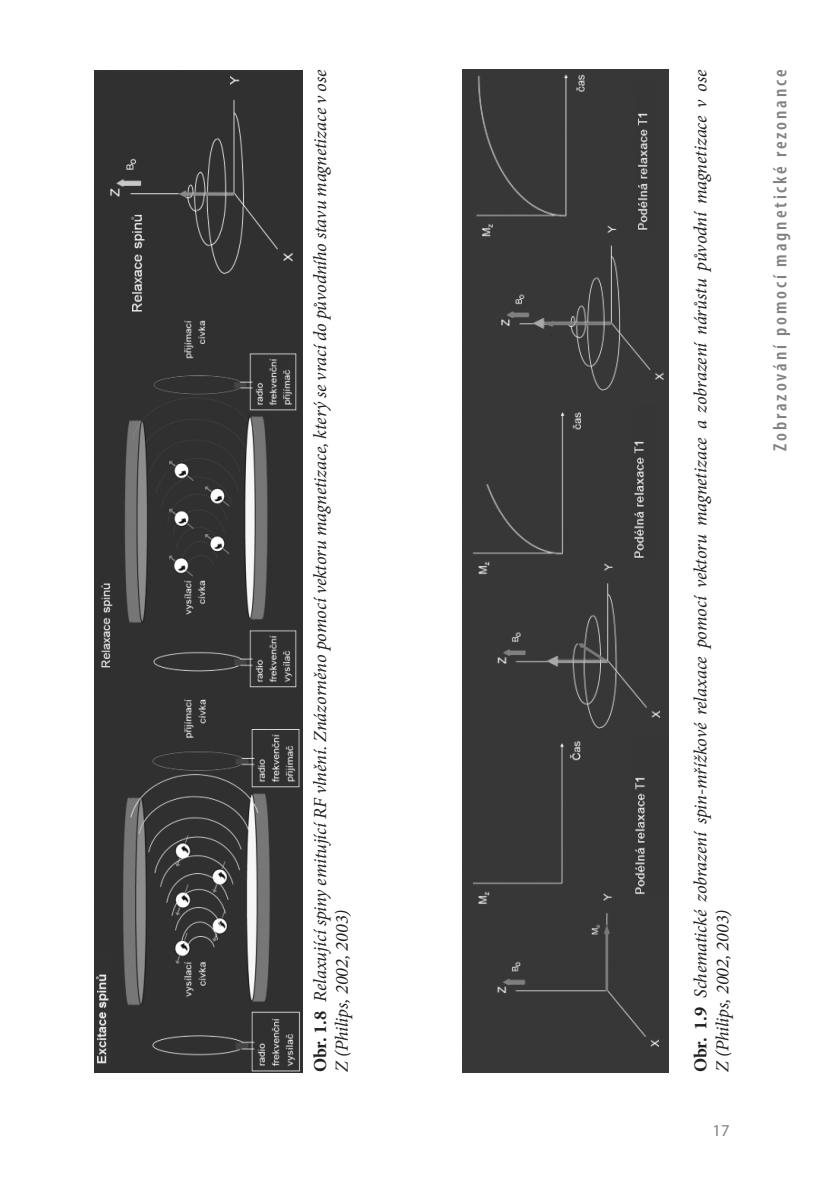
<style>
.page{position:relative;width:829px;height:1191px;background:#fff}
.page>*{position:absolute;margin:0;border:0;box-sizing:border-box;transform-origin:0 0}
.t1{font:600 condensed 19.25px "Myriad Pro";letter-spacing:.15em;color:#808285}
.t2{font:italic 18.38px/21.9px "Minion Pro";letter-spacing:-.005em;color:#231f20}
.t3{font:16.62px "Myriad Pro";color:#808285}
.s1{font-weight:700;font-style:normal}
</style>
<div class="page">
<img style="left:94px;top:70px;width:208px;height:1002px">
<div style="left:462px;top:70px;width:206px;height:1002px;background:#373737"></div>
<p class="t2" style="left:309px;top:1072px;width:1004px;rotate:-90deg"><span class="s1">Obr. 1.8</span> Relaxující spiny emitující RF vlnění. Znázorněno pomocí vektoru magnetizace, který se vrací do původního stavu magnetizace v ose<br>Z (Philips, 2002, 2003)</p>
<p class="t2" style="left:689px;top:1072px;width:1004px;rotate:-90deg"><span class="s1">Obr. 1.9</span> Schematické zobrazení spin-mřížkové relaxace pomocí vektoru magnetizace a zobrazení nárůstu původní magnetizace v ose<br>Z (Philips, 2002, 2003)</p>
<p class="t3" style="left:712px;top:1120px;width:19px">17</p>
<p class="t1" style="left:769px;top:451px;width:383px;rotate:-90deg">Zobrazování pomocí magnetické rezonance</p>
</div>
